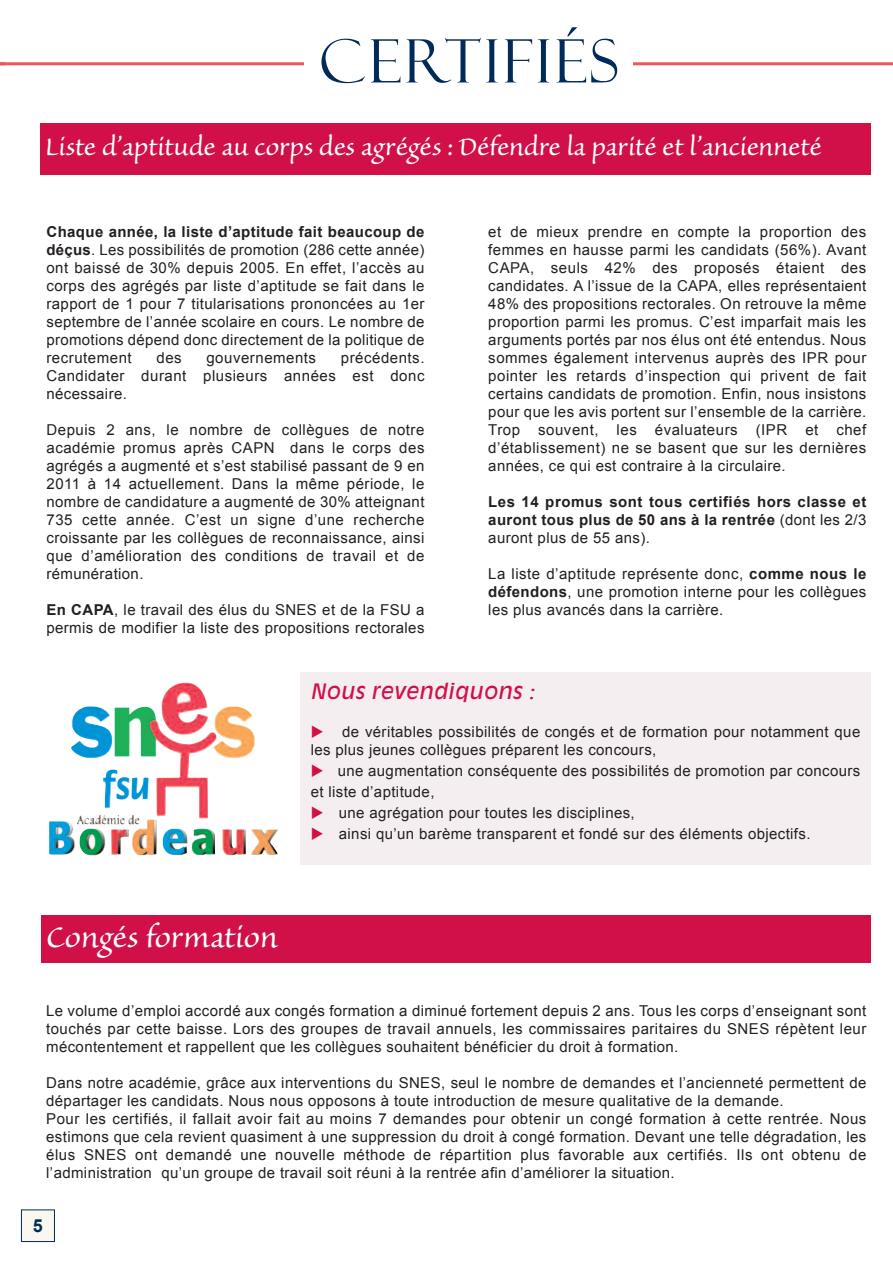
<style>
.page{position:relative;width:893px;height:1263px;background:#fff}
.page>*{position:absolute;margin:0;border:0;box-sizing:border-box;transform-origin:0 0}
.t1{font:60px "Felix Titling";letter-spacing:.05em;color:#002a5a}
.t2{font:37.5px "Sanvito";color:#fff}
.t3{font:31.5px "Sanvito";letter-spacing:-.005em;color:#fff}
.t4{font:italic 21px "Antique Olive";letter-spacing:.025em;color:#d11048}
.t5{font:700 18px "Arial";color:#002a5a}
.t6{font:15px/18px "Arial";letter-spacing:.025em;color:#231f20;text-align:justify}
.t7{font:700 15px/18px "Arial";letter-spacing:.025em;color:#231f20;text-align:justify}
.s1{font-weight:700}
.s2{font-weight:400}
.s3{color:#d11048}
</style>
<div class="page">
<hr style="left:0;top:62px;width:893px;height:3px;background:#ef5561">
<div style="left:305px;top:21px;width:328px;height:84px;background:#fff"></div>
<div style="left:42px;top:916px;width:829px;height:47px;background:#d11048"></div>
<div style="left:40px;top:123px;width:831px;height:52px;background:#d11048"></div>
<img style="left:70px;top:683px;width:185px;height:142px">
<div style="left:22px;top:1210px;width:32px;height:31px;background:#faf7ef"></div>
<div style="left:21px;top:1210px;width:34px;height:32px;border:1px solid #002a5a"></div>
<div style="left:300px;top:672px;width:571px;height:193px;background:#f4eef0"></div>
<h1 class="t1" style="left:319px;top:27px;width:301px">CERTIFIÉS</h1>
<h3 class="t3" style="left:45px;top:135px;width:778px">Liste d’aptitude au corps des agrégés : Défendre la parité et l’ancienneté</h3>
<p class="t6" style="left:46px;top:222px;width:380px"><span class="s1">Chaque année, la liste d’aptitude fait beaucoup de déçus</span>. Les possibilités de promotion (286 cette année) ont baissé de 30% depuis 2005. En effet, l’accès au corps des agrégés par liste d’aptitude se fait dans le rapport de 1 pour 7 titularisations prononcées au 1er septembre de l’année scolaire en cours. Le nombre de promotions dépend donc directement de la politique de recrutement</p>
<p class="t6" style="left:46px;top:348px;width:380px;text-indent:294px">précédents.<br>Candidater durant plusieurs années est donc nécessaire.</p>
<p class="t6" style="left:46px;top:420px;width:380px">Depuis 2 ans, le nombre de collègues de notre académie promus après CAPN dans le corps des agrégés a augmenté et s’est stabilisé passant de 9 en 2011 à 14 actuellement. Dans la même période, le nombre de candidature a augmenté de 30% atteignant 735 cette année. C’est un signe d’une recherche croissante par les collègues de reconnaissance, ainsi que d’amélioration des conditions de travail et de rémunération.</p>
<p class="t6" style="left:46px;top:600px;width:380px"><span class="s1">En CAPA</span>, le travail des élus du SNES et de la FSU a permis de modifier la liste des propositions rectorales</p>
<p class="t6" style="left:156px;top:348px;width:27px">des</p>
<p class="t6" style="left:206px;top:348px;width:111px">gouvernements</p>
<p class="t6" style="left:488px;top:222px;width:380px">et de mieux prendre en compte la proportion des femmes en hausse parmi les candidats (56%). Avant CAPA, seuls 42% des proposés étaient des candidates. A l’issue de la CAPA, elles représentaient 48% des propositions rectorales. On retrouve la même proportion parmi les promus. C’est imparfait mais les arguments portés par nos élus ont été entendus. Nous sommes également intervenus auprès des IPR pour pointer les retards d’inspection qui privent de fait certains candidats de promotion. Enfin, nous insistons pour que les avis portent sur l’ensemble de la carrière.<br>Trop souvent, les évaluateurs (IPR et chef d’établissement) ne se basent que sur les dernières années, ce qui est contraire à la circulaire.</p>
<p class="t7" style="left:488px;top:492px;width:380px">Les 14 promus sont tous certifiés hors classe et auront tous plus de 50 ans à la rentrée <span class="s2">(dont les 2/3 auront plus de 55 ans).</span></p>
<p class="t6" style="left:488px;top:564px;width:380px">La liste d’aptitude représente donc, <span class="s1">comme nous le défendons</span>, une promotion interne pour les collègues les plus avancés dans la carrière.</p>
<h2 class="t2" style="left:46px;top:922px;width:233px">Congés formation</h2>
<h3 class="t4" style="left:311px;top:683px;width:226px">Nous revendiquons :</h3>
<p class="t6" style="left:311px;top:723px;width:551px"><span class="s3">◆</span> de véritables possibilités de congés et de formation pour notamment que les plus jeunes collègues préparent les concours,</p>
<p class="t6" style="left:311px;top:760px;width:551px;line-height:21px"><span class="s3">◆</span> une augmentation conséquente des possibilités de promotion par concours et liste d’aptitude,</p>
<p class="t6" style="left:311px;top:804px;width:326px"><span class="s3">◆</span> une agrégation pour toutes les disciplines,</p>
<p class="t6" style="left:311px;top:825px;width:501px"><span class="s3">◆</span> ainsi qu’un barème transparent et fondé sur des éléments objectifs.</p>
<p class="t6" style="left:46px;top:1002px;width:822px">Le volume d’emploi accordé aux congés formation a diminué fortement depuis 2 ans. Tous les corps d’enseignant sont touchés par cette baisse. Lors des groupes de travail annuels, les commissaires paritaires du SNES répètent leur mécontentement et rappellent que les collègues souhaitent bénéficier du droit à formation.</p>
<p class="t6" style="left:46px;top:1074px;width:822px;text-align:left">Dans notre académie, grâce aux interventions du SNES, seul le nombre de demandes et l’ancienneté permettent de départager les candidats. Nous nous opposons à toute introduction de mesure qualitative de la demande.<br>Pour les certifiés, il fallait avoir fait au moins 7 demandes pour obtenir un congé formation à cette rentrée. Nous estimons que cela revient quasiment à une suppression du droit à congé formation. Devant une telle dégradation, les élus SNES ont demandé une nouvelle méthode de répartition plus favorable aux certifiés. Ils ont obtenu de l’administration qu’un groupe de travail soit réuni à la rentrée afin d’améliorer la situation.</p>
<p class="t5" style="left:33px;top:1216px;width:12px">5</p>
</div>
